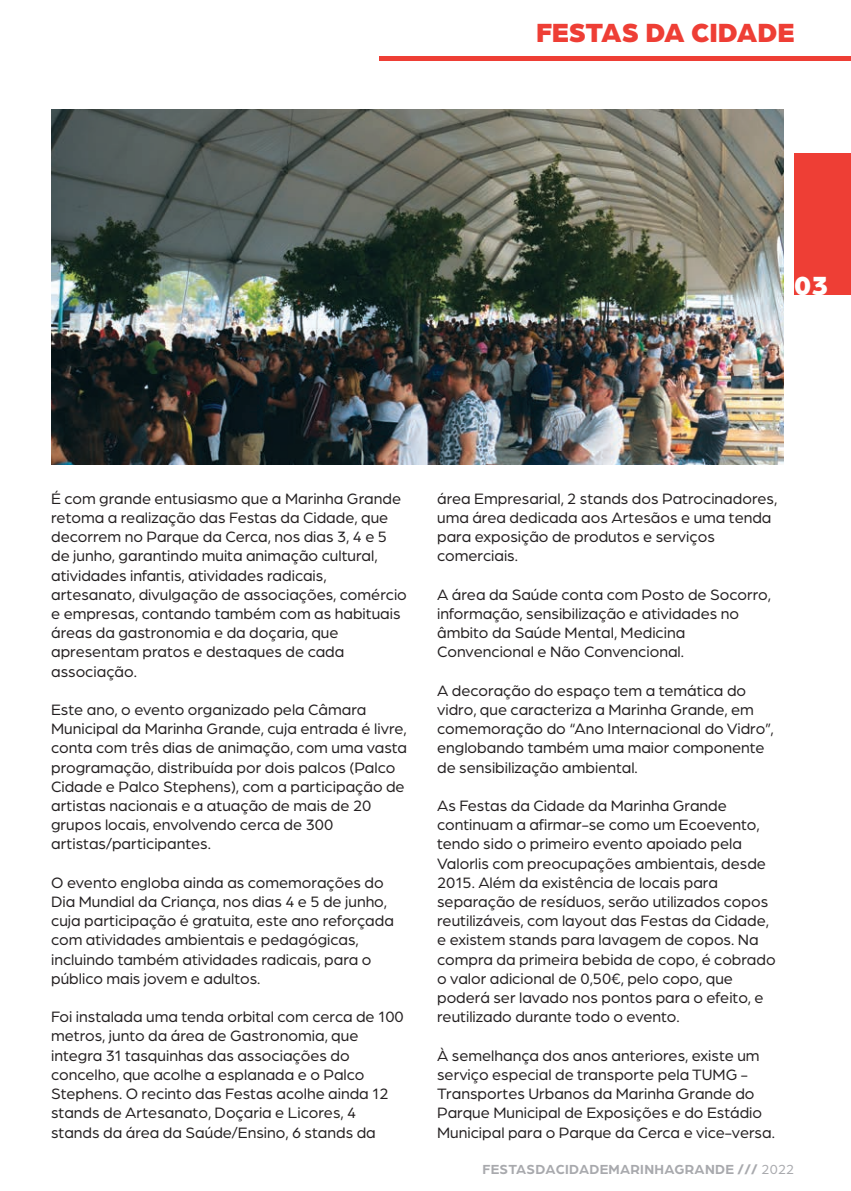
<style>
.page{position:relative;width:851px;height:1191px;background:#fff}
.page>*{position:absolute;margin:0;border:0;box-sizing:border-box;transform-origin:0 0}
.t1{font:900 28px "Arboria";color:#ee3e35}
.t2{font:900 28px "Arboria";color:#fff}
.t3{font:16px/19.2px "Arboria";color:#231f20}
.t4{font:700 14px "Arboria";letter-spacing:.02em;color:#a8a9ad}
.s1{font-weight:900}
.s2{font-weight:400}
</style>
<div class="page">
<hr style="left:379px;top:57px;width:471px;height:4px;background:#ee3e35">
<div style="left:794px;top:153px;width:56px;height:142px;background:#ee3e35"></div>
<img style="left:51px;top:110px;width:731px;height:354px">
<h1 class="t1" style="left:536px;top:13px;width:259px">FESTAS DA CIDADE</h1>
<h1 class="t2" style="left:794px;top:265px;width:35px">03</h1>
<p class="t3" style="left:51px;top:488px;width:357px">É com grande entusiasmo que a Marinha Grande retoma a realização das Festas da Cidade, que decorrem no Parque da Cerca, nos dias 3, 4 e 5 de junho, garantindo muita animação cultural, atividades infantis, atividades radicais, artesanato, divulgação de associações, comércio e empresas, contando também com as habituais áreas da gastronomia e da doçaria, que apresentam pratos e destaques de cada associação.</p>
<p class="t3" style="left:51px;top:699px;width:357px">Este ano, o evento organizado pela Câmara Municipal da Marinha Grande, cuja entrada é livre, conta com três dias de animação, com uma vasta programação, distribuída por dois palcos (Palco Cidade e Palco Stephens), com a participação de artistas nacionais e a atuação de mais de 20 grupos locais, envolvendo cerca de 300 artistas/participantes.</p>
<p class="t3" style="left:51px;top:872px;width:344px">O evento engloba ainda as comemorações do Dia Mundial da Criança, nos dias 4 e 5 de junho, cuja participação é gratuita, este ano reforçada com atividades ambientais e pedagógicas, incluindo também atividades radicais, para o público mais jovem e adultos.</p>
<p class="t3" style="left:51px;top:1006px;width:354px">Foi instalada uma tenda orbital com cerca de 100 metros, junto da área de Gastronomia, que integra 31 tasquinhas das associações do concelho, que acolhe a esplanada e o Palco Stephens. O recinto das Festas acolhe ainda 12 stands de Artesanato, Doçaria e Licores, 4 stands da área da Saúde/Ensino, 6 stands da</p>
<p class="t3" style="left:437px;top:488px;width:341px">área Empresarial, 2 stands dos Patrocinadores, uma área dedicada aos Artesãos e uma tenda para exposição de produtos e serviços comerciais.</p>
<p class="t3" style="left:437px;top:584px;width:335px">A área da Saúde conta com Posto de Socorro, informação, sensibilização e atividades no âmbito da Saúde Mental, Medicina Convencional e Não Convencional.</p>
<p class="t3" style="left:437px;top:680px;width:338px">A decoração do espaço tem a temática do vidro, que caracteriza a Marinha Grande, em comemoração do “Ano Internacional do Vidro”, englobando também uma maior componente de sensibilização ambiental.</p>
<p class="t3" style="left:437px;top:795px;width:340px">As Festas da Cidade da Marinha Grande continuam a afirmar-se como um Ecoevento, tendo sido o primeiro evento apoiado pela Valorlis com preocupações ambientais, desde 2015. Além da existência de locais para separação de resíduos, serão utilizados copos reutilizáveis, com layout das Festas da Cidade, e existem stands para lavagem de copos. Na compra da primeira bebida de copo, é cobrado o valor adicional de 0,50€, pelo copo, que poderá ser lavado nos pontos para o efeito, e reutilizado durante todo o evento.</p>
<p class="t3" style="left:437px;top:1045px;width:339px">À semelhança dos anos anteriores, existe um serviço especial de transporte pela TUMG - Transportes Urbanos da Marinha Grande do Parque Municipal de Exposições e do Estádio Municipal para o Parque da Cerca e vice-versa.</p>
<p class="t4" style="left:482px;top:1159px;width:313px">FESTASDACIDADEMARINHAGRANDE <span class="s1">///</span> <span class="s2">2022</span></p>
</div>
